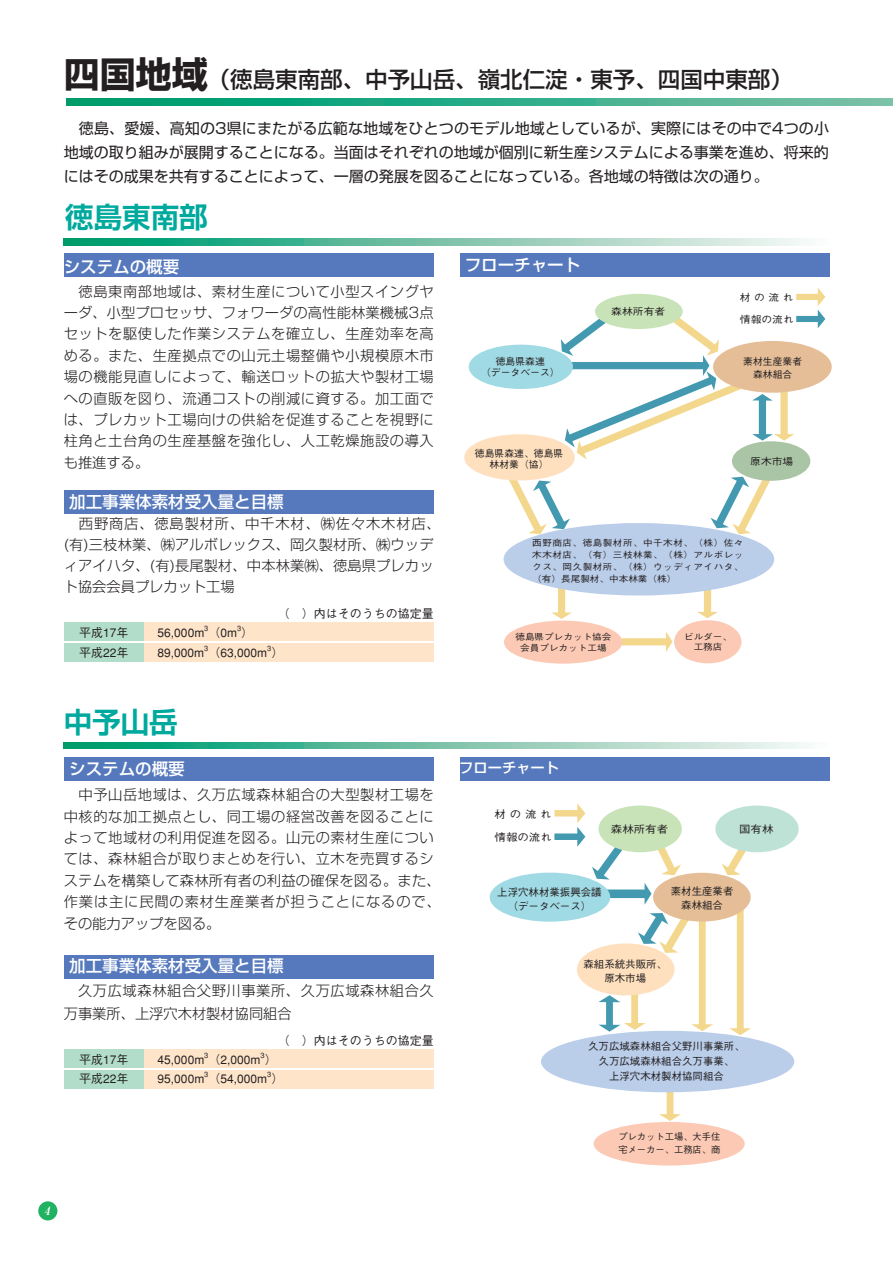
<style>
.page{position:relative;width:893px;height:1263px;background:#fff}
.page>*{position:absolute;margin:0;border:0;box-sizing:border-box;transform-origin:0 0}
.t1{font:700 28.5px "Shin Go Pro De";color:#00a99d}
.t2{font:500 22.5px "Shin Go Pro";color:#231f20}
.t3{font:500 16.5px "Shin Go Pro";color:#fff}
.t4{font:15px/24px "Shin Go Pro";color:#231f20;text-align:justify}
.t5{font:300 14.25px/21.3px "Shin Go Pro";letter-spacing:.04em;color:#231f20}
.t6{font:300 14.25px/21px "Shin Go Pro";letter-spacing:.01em;color:#231f20}
.t7{font:500 14.25px "Shin Go Pro";color:#fff}
.t8{font:500 12px/19.5px "Gothic BBB";color:#231f20}
.t9{font:italic 700 11.25px "Ryumin Pro";color:#fff}
.t10{font:500 10.5px/14px "Gothic BBB";color:#231f20;text-align:center}
.t11{font:500 10.5px "Gothic BBB";color:#231f20;scale:1.1 1}
.t12{font:500 9.9px/10.8px "Gothic BBB";color:#231f20;text-align:center}
.t13{font:500 9.9px "Gothic BBB";color:#231f20;scale:1.1 1}
.t14{font:500 9.3px/12.8px "Gothic BBB";color:#231f20}
.t15{font:500 8.7px/12px "Gothic BBB";letter-spacing:.05em;color:#231f20;text-align:center;scale:1.1 1}
.t16{font:500 8.7px/10.4px "Gothic BBB";color:#231f20;text-align:center;scale:1.1 1}
.s1{font-weight:700;font-size:36px}
</style>
<div class="page">
<div style="left:38px;top:1201px;width:19px;height:19px;background:#1eb261;border-radius:50%"></div>
<div style="left:460px;top:253px;width:370px;height:23px;background:#5679bd"></div>
<div style="left:64px;top:253px;width:370px;height:23px;background:#5679bd"></div>
<div style="left:460px;top:757px;width:370px;height:24px;background:#5679bd"></div>
<div style="left:64px;top:757px;width:370px;height:24px;background:#5679bd"></div>
<div style="left:64px;top:491px;width:370px;height:23px;background:#5679bd"></div>
<div style="left:621px;top:638px;width:47px;height:7px;background:#f3d78c"></div>
<svg style="left:666px;top:632px;width:6px;height:20px"></svg>
<div style="left:704px;top:573px;width:7px;height:40px;background:#f3d78c"></div>
<svg style="left:697px;top:612px;width:21px;height:6px"></svg>
<div style="left:558px;top:574px;width:7px;height:40px;background:#f3d78c"></div>
<svg style="left:551px;top:612px;width:21px;height:7px"></svg>
<svg style="left:498px;top:288px;width:327px;height:251px"></svg>
<div style="left:732px;top:441px;width:78px;height:40px;background:#aac5a6;border-radius:50%"></div>
<div style="left:595px;top:294px;width:88px;height:35px;background:#c8e3b8;border-radius:50%"></div>
<div style="left:713px;top:341px;width:119px;height:52px;background:#e5be98;border-radius:50%"></div>
<div style="left:469px;top:345px;width:104px;height:44px;background:#a0dae4;border-radius:50%"></div>
<div style="left:464px;top:434px;width:111px;height:46px;background:#fee0bf;border-radius:50%"></div>
<div style="left:504px;top:621px;width:118px;height:43px;background:#fcc9b4;border-radius:50%"></div>
<div style="left:674px;top:620px;width:67px;height:43px;background:#fcc9b4;border-radius:50%"></div>
<div style="left:504px;top:523px;width:270px;height:72px;background:#bacde9;border-radius:50%"></div>
<div style="left:64px;top:955px;width:370px;height:23px;background:#5679bd"></div>
<svg style="left:64px;top:238px;width:745px;height:7px"></svg>
<svg style="left:64px;top:742px;width:745px;height:7px"></svg>
<div style="left:698px;top:910px;width:8px;height:116px;background:#f3d78c"></div>
<svg style="left:691px;top:1024px;width:22px;height:7px"></svg>
<div style="left:736px;top:891px;width:8px;height:139px;background:#f3d78c"></div>
<svg style="left:729px;top:1028px;width:22px;height:7px"></svg>
<div style="left:666px;top:1067px;width:8px;height:49px;background:#f3d78c"></div>
<svg style="left:659px;top:1114px;width:22px;height:7px"></svg>
<div style="left:631px;top:991px;width:7px;height:33px;background:#f3d78c"></div>
<svg style="left:722px;top:843px;width:39px;height:39px"></svg>
<div style="left:606px;top:1000px;width:7px;height:26px;background:#4299b0"></div>
<svg style="left:599px;top:1023px;width:46px;height:9px"></svg>
<svg style="left:599px;top:995px;width:21px;height:7px"></svg>
<svg style="left:554px;top:803px;width:148px;height:157px"></svg>
<div style="left:598px;top:805px;width:84px;height:47px;background:#c8e3b8;border-radius:50%"></div>
<div style="left:715px;top:805px;width:84px;height:47px;background:#bee2d6;border-radius:50%"></div>
<div style="left:653px;top:873px;width:98px;height:48px;background:#e5be98;border-radius:50%"></div>
<div style="left:490px;top:873px;width:120px;height:49px;background:#a0dae4;border-radius:50%"></div>
<div style="left:577px;top:943px;width:97px;height:52px;background:#fee0bf;border-radius:50%"></div>
<div style="left:594px;top:1122px;width:151px;height:43px;background:#fcc9b4;border-radius:50%"></div>
<div style="left:541px;top:1031px;width:253px;height:61px;background:#bacde9;border-radius:50%"></div>
<div style="left:64px;top:622px;width:370px;height:19px;background:#fee5ca"></div>
<div style="left:64px;top:643px;width:370px;height:18px;background:#fee5ca"></div>
<div style="left:64px;top:622px;width:79px;height:19px;background:#b2ddca"></div>
<div style="left:64px;top:643px;width:79px;height:18px;background:#b2ddca"></div>
<div style="left:64px;top:1049px;width:370px;height:18px;background:#fee5ca"></div>
<div style="left:64px;top:1070px;width:370px;height:18px;background:#fee5ca"></div>
<div style="left:64px;top:1049px;width:79px;height:18px;background:#b2ddca"></div>
<div style="left:64px;top:1070px;width:79px;height:18px;background:#b2ddca"></div>
<svg style="left:67px;top:98px;width:826px;height:7px"></svg>
<h2 class="t2" style="left:64px;top:61px;width:731px"><span class="s1">四国地域</span>（徳島東南部、中予山岳、嶺北仁淀・東予、四国中東部）</h2>
<p class="t4" style="left:64px;top:114px;width:767px;text-indent:15px">徳島、愛媛、高知の3県にまたがる広範な地域をひとつのモデル地域としているが、実際にはその中で4つの小地域の取り組みが展開することになる。当面はそれぞれの地域が個別に新生産システムによる事業を進め、将来的にはその成果を共有することによって、一層の発展を図ることになっている。各地域の特徴は次の通り。</p>
<h1 class="t1" style="left:65px;top:194px;width:144px">徳島東南部</h1>
<p class="t3" style="left:64px;top:253px;width:117px">システムの概要</p>
<p class="t5" style="left:64px;top:279px;width:371px;text-align:justify;text-indent:15px">徳島東南部地域は、素材生産について小型スイングヤーダ、小型プロセッサ、フォワーダの高性能林業機械3点セットを駆使した作業システムを確立し、生産効率を高める。また、生産拠点での山元土場整備や小規模原木市場の機能見直しによって、輸送ロットの拡大や製材工場への直販を図り、流通コストの削減に資する。加工面では、プレカット工場向けの供給を促進することを視野に柱角と土台角の生産基盤を強化し、人工乾燥施設の導入も推進する。</p>
<p class="t3" style="left:69px;top:488px;width:216px">加工事業体素材受入量と目標</p>
<p class="t6" style="left:64px;top:511px;width:379px;text-indent:15px">西野商店、徳島製材所、中千木材、㈱佐々木木材店、(有)三枝林業、㈱アルボレックス、岡久製材所、㈱ウッディアイハタ、(有)長尾製材、中本林業㈱、徳島県プレカット協会会員プレカット工場</p>
<p class="t8" style="left:79px;top:623px;width:51px">平成17年平成22年</p>
<p class="t8" style="left:158px;top:623px;width:111px">56,000m （0m<br>89,000m （63,000m</p>
<h1 class="t1" style="left:64px;top:698px;width:115px">中予山岳</h1>
<p class="t8" style="left:278px;top:604px;width:158px">（　）内はそのうちの協定量</p>
<p class="t3" style="left:69px;top:755px;width:117px">システムの概要</p>
<p class="t5" style="left:64px;top:782px;width:379px;text-indent:15px">中予山岳地域は、久万広域森林組合の大型製材工場を中核的な加工拠点とし、同工場の経営改善を図ることによって地域材の利用促進を図る。山元の素材生産については、森林組合が取りまとめを行い、立木を売買するシステムを構築して森林所有者の利益の確保を図る。また、作業は主に民間の素材生産業者が担うことになるので、その能力アップを図る。</p>
<p class="t3" style="left:69px;top:953px;width:216px">加工事業体素材受入量と目標</p>
<p class="t5" style="left:64px;top:977px;width:372px;line-height:23.4px;text-indent:14px">久万広域森林組合父野川事業所、久万広域森林組合久万事業所、上浮穴木材製材協同組合</p>
<p class="t8" style="left:79px;top:1050px;width:51px">平成17年平成22年</p>
<p class="t8" style="left:158px;top:1050px;width:111px">45,000m （2,000m<br>95,000m （54,000m</p>
<p class="t8" style="left:278px;top:1031px;width:158px">（　）内はそのうちの協定量</p>
<p class="t3" style="left:465px;top:251px;width:117px">フローチャート</p>
<p class="t12" style="left:491px;top:356px;width:70px;text-align:left;text-indent:5px">徳島県森連<br>データベース）</p>
<p class="t12" style="left:475px;top:449px;width:90px">徳島県森連、徳島県林材業（協）</p>
<p class="t13" style="left:611px;top:306px;width:51px">森林所有者</p>
<p class="t13" style="left:740px;top:292px;width:50px">材の流れ</p>
<p class="t13" style="left:740px;top:314px;width:51px">情報の流れ</p>
<p class="t12" style="left:743px;top:355px;width:60px;line-height:13px">素材生産業者森林組合</p>
<p class="t13" style="left:750px;top:455px;width:41px">原木市場</p>
<p class="t15" style="left:532px;top:537px;width:193px;text-align:justify">西野商店、徳島製材所、中千木材、（株）佐々木木材店、（有）三枝林業、（株）アルボレックス、岡久製材所、（株）ウッディアイハタ、（有）長尾製材、中本林業（株）</p>
<p class="t16" style="left:515px;top:632px;width:89px">徳島県プレカット協会会員プレカット工場</p>
<p class="t15" style="left:684px;top:632px;width:45px;line-height:10.4px">ビルダー、工務店</p>
<p class="t7" style="left:459px;top:756px;width:101px">フローチャート</p>
<p class="t11" style="left:494px;top:808px;width:53px">材の流れ</p>
<p class="t11" style="left:494px;top:831px;width:54px">情報の流れ</p>
<p class="t11" style="left:611px;top:823px;width:54px">森林所有者</p>
<p class="t11" style="left:739px;top:823px;width:33px">国有林</p>
<p class="t10" style="left:497px;top:885px;width:106px">上浮穴林材業振興会議（データベース）</p>
<p class="t10" style="left:671px;top:885px;width:64px">素材生産業者森林組合</p>
<p class="t10" style="left:583px;top:957px;width:85px">森組系統共販所、原木市場</p>
<p class="t10" style="left:588px;top:1038px;width:158px;line-height:15.3px">久万広域森林組合父野川事業所、久万広域森林組合久万事業、<br>上浮穴木材製材協同組合</p>
<p class="t14" style="left:618px;top:1131px;width:104px">プレカット工場、大手住宅メーカー、工務店、商</p>
<p class="t9" style="left:44px;top:1202px;width:11px">4</p>
</div>
